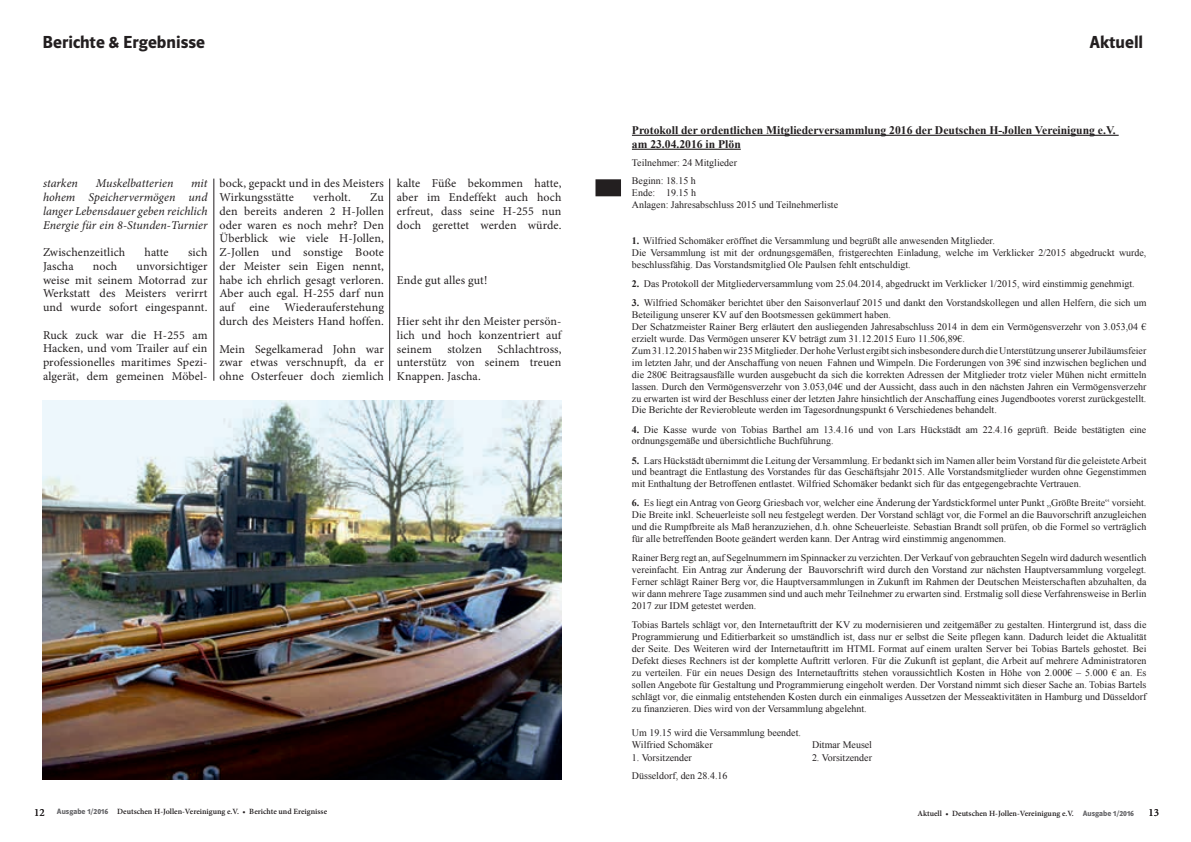
<style>
.page{position:relative;width:1191px;height:842px;background:#fff}
.page>*{position:absolute;margin:0;border:0;box-sizing:border-box;transform-origin:0 0}
.t1{font:18px "Polo Euro Hfett";color:#231f20}
.t2{font:12px/13.8px "Minion Pro";letter-spacing:.01em;color:#231f20;text-align:justify}
.t3{font:italic 12px/13.8px "Minion Pro";letter-spacing:.005em;color:#231f20;text-align:justify}
.t4{font:700 11.6px/14px "Times New Roman";color:#231f20}
.t5{font:11px "Minion Pro";color:#231f20}
.t6{font:10px/12px "Times New Roman";color:#231f20}
.t7{font:600 8px "Minion Pro";color:#231f20}
.s1{font-weight:700}
.s2{font-weight:400;font-size:11px}
.s3{font-family:"Polo Euro Hfett";font-weight:400;color:#636366}
</style>
<div class="page">
<img style="left:43px;top:400px;width:518px;height:380px">
<hr style="left:214px;top:179px;width:1px;height:202px;background:#231f20">
<hr style="left:389px;top:179px;width:1px;height:202px;background:#231f20">
<hr style="left:632px;top:135px;width:486px;height:1px;background:#231f20">
<hr style="left:632px;top:149px;width:109px;height:1px;background:#231f20">
<svg style="left:595px;top:179px;width:26px;height:17px"></svg>
<h1 class="t1" style="left:43px;top:32px;width:164px">Berichte &amp; Ergebnisse</h1>
<h1 class="t1" style="left:1089px;top:32px;width:55px">Aktuell</h1>
<p class="t3" style="left:43px;top:177px;width:36px">starken</p>
<p class="t3" style="left:96px;top:177px;width:79px">Muskelbatterien</p>
<p class="t3" style="left:43px;top:177px;width:166px;text-indent:148px">mit hohem Speichervermögen und langer Lebensdauer geben reichlich Energie für ein 8-Stunden-Turnier</p>
<p class="t2" style="left:43px;top:245px;width:84px">Zwischenzeitlich</p>
<p class="t2" style="left:145px;top:245px;width:26px">hatte</p>
<p class="t2" style="left:188px;top:245px;width:21px">sich</p>
<p class="t2" style="left:43px;top:259px;width:32px">Jascha</p>
<p class="t2" style="left:93px;top:259px;width:26px">noch</p>
<p class="t2" style="left:43px;top:259px;width:166px;text-indent:94px">unvorsichtiger weise mit seinem Motorrad zur Werkstatt des Meisters verirrt und wurde sofort eingespannt.</p>
<p class="t2" style="left:43px;top:328px;width:166px">Ruck zuck war die H-255 am Hacken, und vom Trailer auf ein professionelles maritimes Spezi&shy;algerät, dem gemeinen Möbel-</p>
<p class="t2" style="left:219px;top:177px;width:166px">bock, gepackt und in des Meisters<br>Wirkungsstätte</p>
<p class="t2" style="left:313px;top:190px;width:39px">verholt.</p>
<p class="t2" style="left:219px;top:190px;width:166px;text-indent:151px">Zu den bereits anderen 2 H-Jollen oder waren es noch mehr? Den Überblick wie viele H-Jollen, Z-Jollen und sonstige Boote der Meister sein Eigen nennt, habe ich ehrlich gesagt verloren.<br>Aber auch egal. H-255 darf nun auf eine Wiederauferstehung durch des Meisters Hand hoffen.</p>
<p class="t2" style="left:219px;top:342px;width:166px">Mein Segelkamerad John war zwar etwas verschnupft, da er ohne Osterfeuer doch ziemlich</p>
<p class="t2" style="left:397px;top:177px;width:166px">kalte Füße bekommen hatte, aber im Endeffekt auch hoch erfreut, dass seine H-255 nun doch gerettet werden würde.</p>
<p class="t2" style="left:397px;top:273px;width:92px">Ende gut alles gut!</p>
<p class="t2" style="left:397px;top:314px;width:166px">Hier seht ihr den Meister persön&shy;lich und hoch konzentriert auf seinem</p>
<p class="t2" style="left:397px;top:342px;width:166px;text-indent:101px">Schlachtross, unterstütz von seinem treuen Knappen. Jascha.</p>
<p class="t2" style="left:447px;top:342px;width:36px">stolzen</p>
<p class="t4" style="left:632px;top:123px;width:485px">Protokoll der ordentlichen Mitgliederversammlung 2016 der Deutschen H-Jollen Vereinigung e.V. am 23.04.2016 in Plön</p>
<p class="t6" style="left:632px;top:153px;width:107px;line-height:18px">Teilnehmer: 24 Mitglieder<br>Beginn: 18.15 h</p>
<p class="t6" style="left:632px;top:186px;width:208px">Ende: 19.15 h<br>Anlagen: Jahresabschluss 2015 und Teilnehmerliste</p>
<p class="t6" style="left:632px;top:234px;width:516px"><span class="s1">1.</span> Wilfried Schomäker eröffnet die Versammlung und begrüßt alle anwesenden Mitglieder.<br>Die Versammlung ist mit der ordnungsgemäßen, fristgerechten Einladung, welche im Verklicker 2/2015 abgedruckt wurde, beschlussfähig. Das Vorstandsmitglied Ole Paulsen fehlt entschuldigt.</p>
<p class="t6" style="left:632px;top:277px;width:504px"><span class="s1">2.</span> Das Protokoll der Mitgliederversammlung vom 25.04.2014, abgedruckt im Verklicker 1/2015, wird einstimmig genehmigt.</p>
<p class="t6" style="left:632px;top:296px;width:516px"><span class="s1">3.</span> Wilfried Schomäker berichtet über den Saisonverlauf 2015 und dankt den Vorstandskollegen und allen Helfern, die sich um Beteiligung unserer KV auf den Bootsmessen gekümmert haben.<br>Der Schatzmeister Rainer Berg erläutert den ausliegenden Jahresabschluss 2014 in dem ein Vermögensverzehr von 3.053,04 € erzielt wurde. Das Vermögen unserer KV beträgt zum 31.12.2015 Euro 11.506,89€.<br>Zum 31.12.2015 haben wir 235 Mitglieder. Der hohe Verlust ergibt sich insbesondere durch die Unterstützung unserer Jubiläumsfeier im letzten Jahr, und der Anschaffung von neuen Fahnen und Wimpeln. Die Forderungen von 39€ sind inzwischen beglichen und die 280€ Beitragsausfälle wurden ausgebucht da sich die korrekten Adressen der Mitglieder trotz vieler Mühen nicht ermitteln lassen. Durch den Vermögensverzehr von 3.053,04€ und der Aussicht, dass auch in den nächsten Jahren ein Vermögensverzehr zu erwarten ist wird der Beschluss einer der letzten Jahre hinsichtlich der Anschaffung eines Jugendbootes vorerst zurückgestellt.<br>Die Berichte der Revierobleute werden im Tagesordnungspunkt 6 Verschiedenes behandelt.</p>
<p class="t6" style="left:632px;top:423px;width:516px"><span class="s1">4.</span> Die Kasse wurde von Tobias Barthel am 13.4.16 und von Lars Hückstädt am 22.4.16 geprüft. Beide bestätigten eine ordnungsgemäße und übersichtliche Buchführung.</p>
<p class="t6" style="left:632px;top:454px;width:516px;text-align:justify"><span class="s1">5.</span> Lars Hückstädt übernimmt die Leitung der Versammlung. Er bedankt sich im Namen aller beim Vorstand für die geleistete Arbeit und beantragt die Entlastung des Vorstandes für das Geschäftsjahr 2015. Alle Vorstandsmitglieder wurden ohne Gegenstimmen mit Enthaltung der Betroffenen entlastet. Wilfried Schomäker bedankt sich für das entgegengebrachte Vertrauen.</p>
<p class="t6" style="left:632px;top:497px;width:516px;text-align:justify"><span class="s1">6.</span> Es liegt ein Antrag von Georg Griesbach vor, welcher eine Änderung der Yardstickformel unter Punkt „Größte Breite“ vorsieht.<br>Die Breite inkl. Scheuerleiste soll neu festgelegt werden. Der Vorstand schlägt vor, die Formel an die Bauvorschrift anzugleichen und die Rumpfbreite als Maß heranzuziehen, d.h. ohne Scheuerleiste. Sebastian Brandt soll prüfen, ob die Formel so verträglich für alle betreffenden Boote geändert werden kann. Der Antrag wird einstimmig angenommen.</p>
<p class="t6" style="left:632px;top:552px;width:516px;text-align:justify">Rainer Berg regt an, auf Segelnummern im Spinnacker zu verzichten. Der Verkauf von gebrauchten Segeln wird dadurch wesentlich vereinfacht. Ein Antrag zur Änderung der Bauvorschrift wird durch den Vorstand zur nächsten Hauptversammlung vorgelegt.<br>Ferner schlägt Rainer Berg vor, die Hauptversammlungen in Zukunft im Rahmen der Deutschen Meisterschaften abzuhalten, da wir dann mehrere Tage zusammen sind und auch mehr Teilnehmer zu erwarten sind. Erstmalig soll diese Verfahrensweise in Berlin 2017 zur IDM getestet werden.</p>
<p class="t6" style="left:632px;top:619px;width:516px;text-align:justify">Tobias Bartels schlägt vor, den Internetauftritt der KV zu modernisieren und zeitgemäßer zu gestalten. Hintergrund ist, dass die Programmierung und Editierbarkeit so umständlich ist, dass nur er selbst die Seite pflegen kann. Dadurch leidet die Aktualität der Seite. Des Weiteren wird der Internetauftritt im HTML Format auf einem uralten Server bei Tobias Bartels gehostet. Bei Defekt dieses Rechners ist der komplette Auftritt verloren. Für die Zukunft ist geplant, die Arbeit auf mehrere Administratoren zu verteilen. Für ein neues Design des Internetauftritts stehen voraussichtlich Kosten in Höhe von 2.000€ – 5.000 € an. Es sollen Angebote für Gestaltung und Programmierung eingeholt werden. Der Vorstand nimmt sich dieser Sache an. Tobias Bartels schlägt vor, die einmalig entstehenden Kosten durch ein einmaliges Aussetzen der Messeaktivitäten in Hamburg und Düsseldorf zu finanzieren. Dies wird von der Versammlung abgelehnt.</p>
<p class="t6" style="left:632px;top:726px;width:170px">Um 19.15 wird die Versammlung beendet.<br>Wilfried Schomäker</p>
<p class="t6" style="left:812px;top:738px;width:62px">Ditmar Meusel</p>
<p class="t6" style="left:632px;top:752px;width:61px">1. Vorsitzender</p>
<p class="t6" style="left:812px;top:752px;width:61px">2. Vorsitzender</p>
<p class="t6" style="left:632px;top:769px;width:97px">Düsseldorf, den 28.4.16</p>
<p class="t7" style="left:34px;top:806px;width:294px"><span class="s2">12</span> <span class="s3">Ausgabe 1/2016</span> Deutschen H-Jollen-Vereinigung e.V. • Berichte und Ereignisse</p>
<p class="t7" style="left:917px;top:807px;width:218px">Aktuell • Deutschen H-Jollen-Vereinigung e.V. <span class="s3">Ausgabe 1/2016</span></p>
<p class="t5" style="left:1148px;top:805px;width:12px">13</p>
</div>
